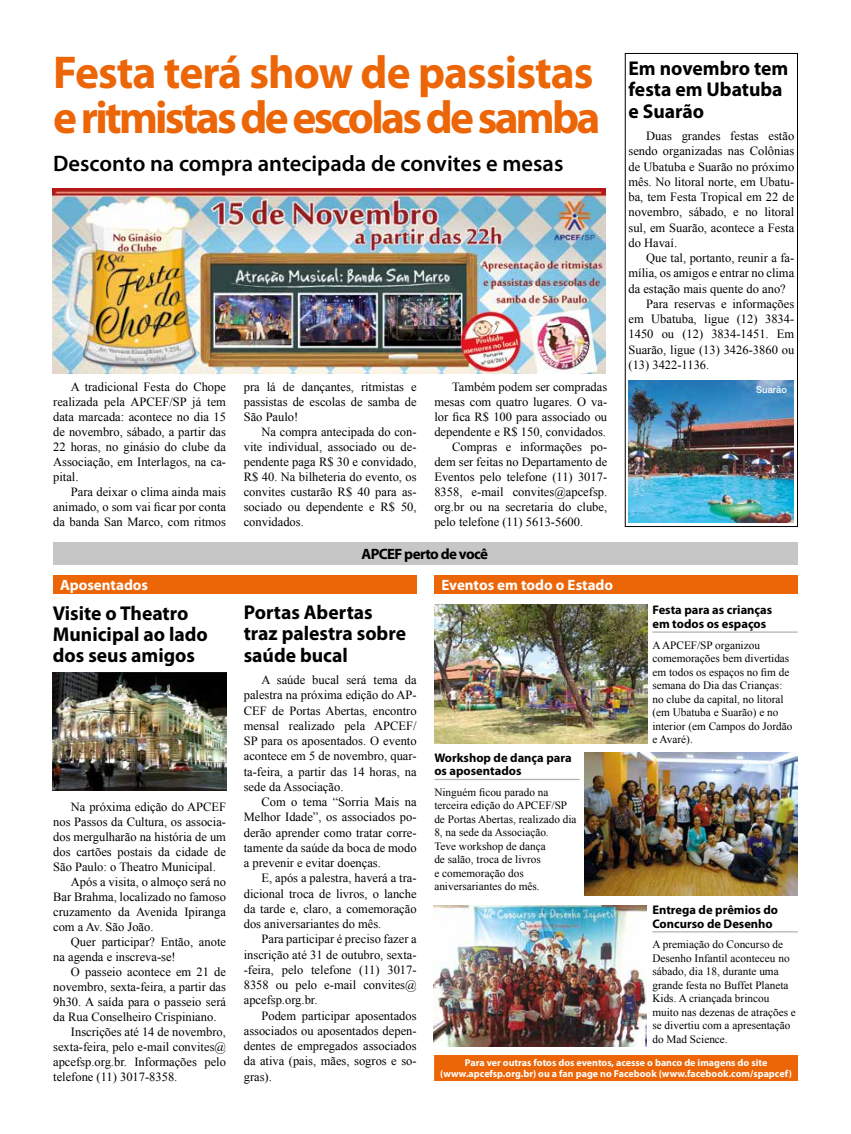
<style>
.page{position:relative;width:851px;height:1134px;background:#fff}
.page>*{position:absolute;margin:0;border:0;box-sizing:border-box;transform-origin:0 0}
.t1{font:700 46.25px/45px "Myriad Pro";letter-spacing:-.06em;color:#ec6608}
.t2{font:600 22.5px "Myriad Pro";color:#000}
.t3{font:700 20px/21.2px "Myriad Pro";color:#000}
.t4{font:700 15px "Myriad Pro";color:#fff}
.t5{font:700 15px "Myriad Pro";letter-spacing:-.04em;color:#000}
.t6{font:12.5px/15.2px "Times New Roman";color:#000;text-align:justify}
.t7{font:700 12.5px/13.8px "Myriad Pro";color:#000}
.t8{font:11.25px/13.5px "Times New Roman";color:#000}
.t9{font:700 10px/11.2px "Myriad Pro";color:#fff;text-align:center}
.t10{font:500 9.38px "Swiss 721 BT";color:#fff}
</style>
<div class="page">
<div style="left:53px;top:543px;width:744px;height:22px;background:#c6c6c6"></div>
<div style="left:53px;top:576px;width:363px;height:18px;background:#ec6608"></div>
<div style="left:434px;top:576px;width:363px;height:18px;background:#ec6608"></div>
<img style="left:628px;top:381px;width:165px;height:142px">
<img style="left:52px;top:672px;width:174px;height:118px">
<hr style="left:652px;top:631px;width:145px;height:2px;background:#b3b2b2">
<hr style="left:434px;top:779px;width:145px;height:1px;background:#b3b2b2">
<img style="left:585px;top:752px;width:212px;height:144px">
<div style="left:434px;top:1055px;width:363px;height:26px;background:#ec6608"></div>
<img style="left:434px;top:605px;width:213px;height:138px">
<img style="left:52px;top:189px;width:553px;height:184px">
<img style="left:433px;top:905px;width:213px;height:141px">
<hr style="left:652px;top:931px;width:145px;height:1px;background:#b3b2b2">
<h1 class="t1" style="left:53px;top:48px;width:548px">Festa terá show de passistas e ritmistas de escolas de samba</h1>
<h2 class="t2" style="left:53px;top:149px;width:511px">Desconto na compra antecipada de convites e mesas</h2>
<p class="t6" style="left:53px;top:379px;width:174px;text-indent:18px">A tradicional Festa do Chope realizada pela APCEF/SP já tem data marcada: acontece no dia 15 de novembro, sábado, a partir das 22 horas, no ginásio do clube da Associação, em Interlagos, na ca&shy;pital.</p>
<p class="t6" style="left:53px;top:484px;width:174px;text-indent:18px">Para deixar o clima ainda mais animado, o som vai ficar por conta da banda San Marco, com ritmos</p>
<p class="t4" style="left:60px;top:575px;width:90px">Aposentados</p>
<p class="t6" style="left:244px;top:379px;width:174px">pra lá de dançantes, ritmistas e passistas de escolas de samba de São Paulo!</p>
<p class="t6" style="left:244px;top:424px;width:174px;text-indent:18px">Na compra antecipada do con&shy;vite individual, associado ou de&shy;pendente paga R$ 30 e convidado, R$ 40. Na bilheteria do evento, os convites custarão R$ 40 para as&shy;sociado ou dependente e R$ 50, convidados.</p>
<p class="t6" style="left:452px;top:379px;width:157px">Também podem ser compradas</p>
<p class="t6" style="left:434px;top:394px;width:174px">mesas com quatro lugares. O va-</p>
<p class="t6" style="left:434px;top:409px;width:174px">lor fica R$ 100 para associado ou</p>
<p class="t6" style="left:434px;top:424px;width:173px">dependente e R$ 150, convidados.</p>
<p class="t6" style="left:452px;top:439px;width:157px">Compras e informações po-</p>
<p class="t6" style="left:434px;top:454px;width:174px">dem ser feitas no Departamento de</p>
<p class="t6" style="left:434px;top:469px;width:174px">Eventos pelo telefone (11) 3017-</p>
<p class="t6" style="left:434px;top:484px;width:174px">8358, e-mail convites@apcefsp.</p>
<p class="t6" style="left:434px;top:499px;width:174px">org.br ou na secretaria do clube,</p>
<p class="t6" style="left:434px;top:514px;width:150px">pelo telefone (11) 5613-5600.</p>
<p class="t5" style="left:361px;top:544px;width:128px">APCEF perto de você</p>
<p class="t4" style="left:441px;top:575px;width:173px">Eventos em todo o Estado</p>
<h3 class="t3" style="left:628px;top:57px;width:161px">Em novembro tem festa em Ubatuba e Suarão</h3>
<p class="t6" style="left:628px;top:128px;width:167px;text-indent:18px">Duas grandes festas estão sendo organizadas nas Colônias de Ubatuba e Suarão no próximo mês. No litoral norte, em Ubatu&shy;ba, tem Festa Tropical em 22 de novembro, sábado, e no litoral sul, em Suarão, acontece a Festa do Havaí.</p>
<p class="t6" style="left:646px;top:250px;width:149px">Que tal, portanto, reunir a fa-</p>
<p class="t6" style="left:628px;top:265px;width:167px">mília, os amigos e entrar no clima</p>
<p class="t6" style="left:628px;top:281px;width:159px">da estação mais quente do ano?</p>
<p class="t6" style="left:646px;top:296px;width:149px">Para reservas e informações</p>
<p class="t6" style="left:628px;top:311px;width:167px">em Ubatuba, ligue (12) 3834-</p>
<p class="t6" style="left:628px;top:326px;width:167px">1450 ou (12) 3834-1451. Em</p>
<p class="t6" style="left:628px;top:342px;width:167px">Suarão, ligue (13) 3426-3860 ou</p>
<p class="t6" style="left:628px;top:357px;width:82px">(13) 3422-1136.</p>
<p class="t10" style="left:756px;top:383px;width:32px">Suarão</p>
<h3 class="t3" style="left:53px;top:602px;width:156px">Visite o Theatro<br>Municipal ao lado dos seus amigos</h3>
<p class="t6" style="left:71px;top:799px;width:157px">Na próxima edição do APCEF</p>
<p class="t6" style="left:53px;top:814px;width:174px">nos Passos da Cultura, os associa-</p>
<p class="t6" style="left:53px;top:829px;width:174px">dos mergulharão na história de um</p>
<p class="t6" style="left:53px;top:844px;width:174px">dos cartões postais da cidade de</p>
<p class="t6" style="left:53px;top:859px;width:164px">São Paulo: o Theatro Municipal.</p>
<p class="t6" style="left:71px;top:874px;width:157px">Após a visita, o almoço será no</p>
<p class="t6" style="left:53px;top:889px;width:174px">Bar Brahma, localizado no famoso</p>
<p class="t6" style="left:53px;top:904px;width:174px">cruzamento da Avenida Ipiranga</p>
<p class="t6" style="left:53px;top:919px;width:102px">com a Av. São João.</p>
<p class="t6" style="left:71px;top:934px;width:157px">Quer participar? Então, anote</p>
<p class="t6" style="left:53px;top:949px;width:124px">na agenda e inscreva-se!</p>
<p class="t6" style="left:71px;top:964px;width:157px">O passeio acontece em 21 de</p>
<p class="t6" style="left:53px;top:979px;width:174px">novembro, sexta-feira, a partir das</p>
<p class="t6" style="left:53px;top:994px;width:174px">9h30. A saída para o passeio será</p>
<p class="t6" style="left:53px;top:1009px;width:165px">da Rua Conselheiro Crispiniano.</p>
<p class="t6" style="left:71px;top:1024px;width:157px">Inscrições até 14 de novembro,</p>
<p class="t6" style="left:53px;top:1039px;width:174px">sexta-feira, pelo e-mail convites@</p>
<p class="t6" style="left:53px;top:1054px;width:174px">apcefsp.org.br. Informações pelo</p>
<p class="t6" style="left:53px;top:1069px;width:126px">telefone (11) 3017-8358.</p>
<h3 class="t3" style="left:244px;top:601px;width:164px">Portas Abertas traz palestra sobre saúde bucal</h3>
<p class="t7" style="left:652px;top:603px;width:121px">Festa para as crianças em todos os espaços</p>
<p class="t8" style="left:652px;top:638px;width:141px">A APCEF/SP organizou comemorações bem divertidas em todos os espaços no fim de semana do Dia das Crianças: no clube da capital, no litoral (em Ubatuba e Suarão) e no interior (em Campos do Jordão e Avaré).</p>
<p class="t6" style="left:244px;top:672px;width:174px;text-indent:18px">A saúde bucal será tema da palestra na próxima edição do AP-CEF de Portas Abertas, encontro mensal realizado pela APCEF/ SP para os aposentados. O evento acontece em 5 de novembro, quar&shy;ta-feira, a partir das 14 horas, na sede da Associação.</p>
<p class="t6" style="left:244px;top:794px;width:174px;text-indent:18px">Com o tema “Sorria Mais na Melhor Idade”, os associados po&shy;derão aprender como tratar corre&shy;tamente da saúde da boca de modo a prevenir e evitar doenças.</p>
<p class="t6" style="left:244px;top:870px;width:174px;text-indent:18px">E, após a palestra, haverá a tra&shy;dicional troca de livros, o lanche da tarde e, claro, a comemoração dos aniversariantes do mês.</p>
<p class="t6" style="left:244px;top:931px;width:174px;text-indent:18px">Para participar é preciso fazer a inscrição até 31 de outubro, sexta--feira, pelo telefone (11) 3017- 8358 ou pelo e-mail convites@ apcefsp.org.br.</p>
<p class="t6" style="left:244px;top:1008px;width:174px;text-indent:18px">Podem participar aposentados associados ou aposentados depen&shy;dentes de empregados associados da ativa (pais, mães, sogros e so&shy;gras).</p>
<p class="t7" style="left:434px;top:750px;width:139px">Workshop de dança para os aposentados</p>
<p class="t8" style="left:434px;top:785px;width:144px">Ninguém ficou parado na terceira edição do APCEF/SP de Portas Abertas, realizado dia<br>8, na sede da Associação.<br>Teve workshop de dança<br>de salão, troca de livros<br>e comemoração dos aniversariantes do mês.</p>
<p class="t7" style="left:652px;top:902px;width:127px">Entrega de prêmios do<br>Concurso de Desenho</p>
<p class="t8" style="left:652px;top:937px;width:145px">A premiação do Concurso de<br>Desenho Infantil aconteceu no sábado, dia 18, durante uma grande festa no Buffet Planeta<br>Kids. A criançada brincou muito nas dezenas de atrações e se divertiu com a apresentação do Mad Science.</p>
<p class="t9" style="left:440px;top:1057px;width:353px">Para ver outras fotos dos eventos, acesse o banco de imagens do site (www.apcefsp.org.br) ou a fan page no Facebook (www.facebook.com/spapcef)</p>
</div>
